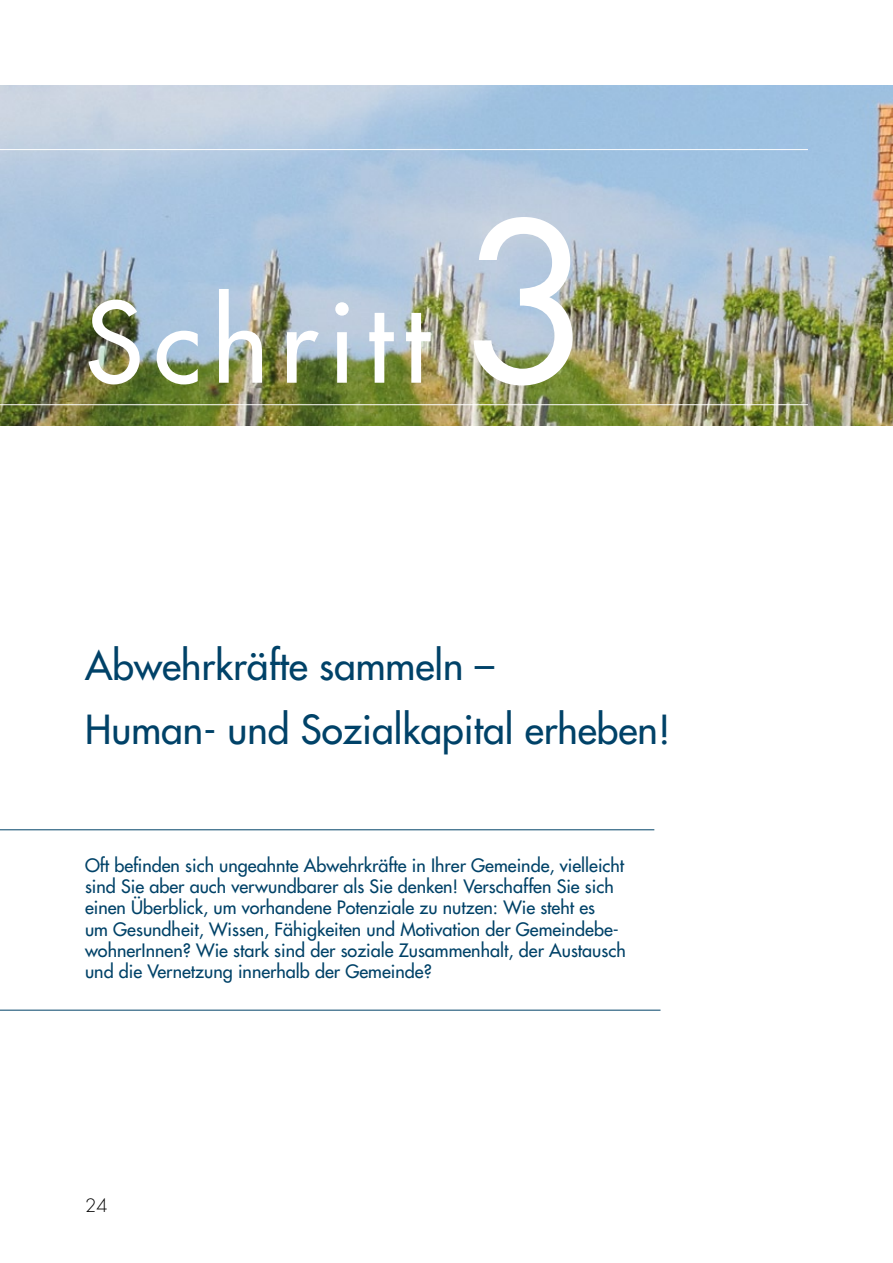
<style>
.page{position:relative;width:893px;height:1263px;background:#fff}
.page>*{position:absolute;margin:0;border:0;box-sizing:border-box;transform-origin:0 0}
.t1{font:108px "Futura";letter-spacing:.1em;color:#fff}
.t2{font:39px/63.8px "Futura";color:#004268}
.t3{font:18px/21.3px "Futura";color:#004268}
.t4{font:300 18px "Futura";color:#000}
.s1{font-size:216px}
</style>
<div class="page">
<img style="left:0;top:85px;width:893px;height:340px">
<hr style="left:0;top:829px;width:654px;height:1px;background:#004268">
<hr style="left:0;top:1010px;width:660px;height:1px;background:#004268">
<hr style="left:0;top:404px;width:808px;height:1px;background:#fff">
<hr style="left:0;top:149px;width:808px;height:1px;background:#fff">
<h1 class="t1" style="left:85px;top:273px;width:511px">Schritt <span class="s1">3</span></h1>
<h2 class="t2" style="left:85px;top:634px;width:587px">Abwehrkräfte sammeln –<br>Human- und Sozialkapital erheben!</h2>
<p class="t3" style="left:85px;top:854px;width:542px">Oft befinden sich ungeahnte Abwehrkräfte in Ihrer Gemeinde, vielleicht sind Sie aber auch verwundbarer als Sie denken! Verschaffen Sie sich einen Überblick, um vorhandene Potenziale zu nutzen: Wie steht es<br>um Gesundheit, Wissen, Fähigkeiten und Motivation der Gemeindebe&shy;wohnerInnen? Wie stark sind der soziale Zusammenhalt, der Austausch und die Vernetzung innerhalb der Gemeinde?</p>
<p class="t4" style="left:85px;top:1194px;width:24px">24</p>
</div>
